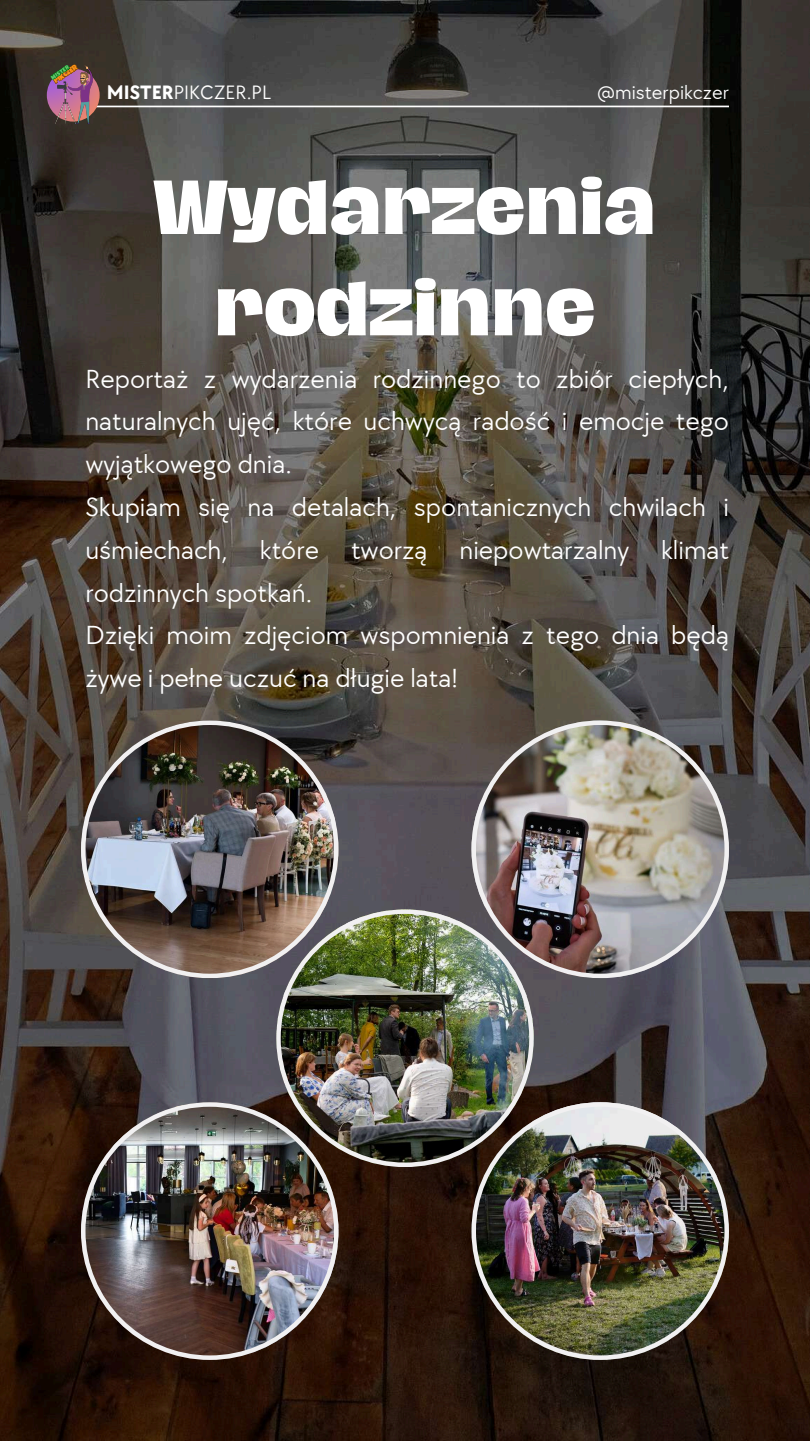
<style>
.page{position:relative;width:810px;height:1441px;background:#fff}
.page>*{position:absolute;margin:0;border:0;box-sizing:border-box;transform-origin:0 0}
.t1{font:800 70px/101.2px "Hagrid";color:#fff;text-align:center}
.t2{font:27px/42.8px "TT Chocolates";color:#fff}
.t3{font:20px "TT Chocolates";color:#fff}
.t4{font:7.5px "Luckiest Guy";color:#ff9519}
.t5{font:5.8px "Luckiest Guy";color:#61ce70}
.s1{font-weight:700}
</style>
<div class="page">
<img style="left:0;top:0;width:810px;height:1440px">
<img style="left:81px;top:1101px;width:257px;height:258px">
<img style="left:471px;top:1101px;width:258px;height:258px">
<img style="left:81px;top:720px;width:257px;height:257px">
<img style="left:471px;top:720px;width:258px;height:257px">
<img style="left:276px;top:909px;width:257px;height:257px">
<hr style="left:81px;top:106px;width:648px;height:1px;background:#fff">
<svg style="left:47px;top:69px;width:53px;height:53px"></svg>
<img style="left:55px;top:66px;width:37px;height:57px">
<svg style="left:50px;top:63px;width:29px;height:21px"></svg>
<p class="t4" style="left:53px;top:79px;width:28px;rotate:-34deg">PIKCZER</p>
<p class="t5" style="left:51px;top:76px;width:22px;rotate:-34deg">MISTER</p>
<p class="t3" style="left:107px;top:81px;width:166px"><span class="s1">MISTER</span>PIKCZER.PL</p>
<p class="t3" style="left:597px;top:81px;width:134px">@misterpikczer</p>
<h1 class="t1" style="left:154px;top:157px;width:504px">Wydarzenia rodzinne</h1>
<p class="t2" style="left:85px;top:358px;width:645px">Reportaż z wydarzenia rodzinnego to zbiór ciepłych, naturalnych ujęć, które uchwycą radość i emocje tego wyjątkowego dnia.<br>Skupiam się na detalach, spontanicznych chwilach i uśmiechach, które tworzą niepowtarzalny klimat rodzinnych spotkań.<br>Dzięki moim zdjęciom wspomnienia z tego dnia będą żywe i pełne uczuć na długie lata!</p>
</div>
